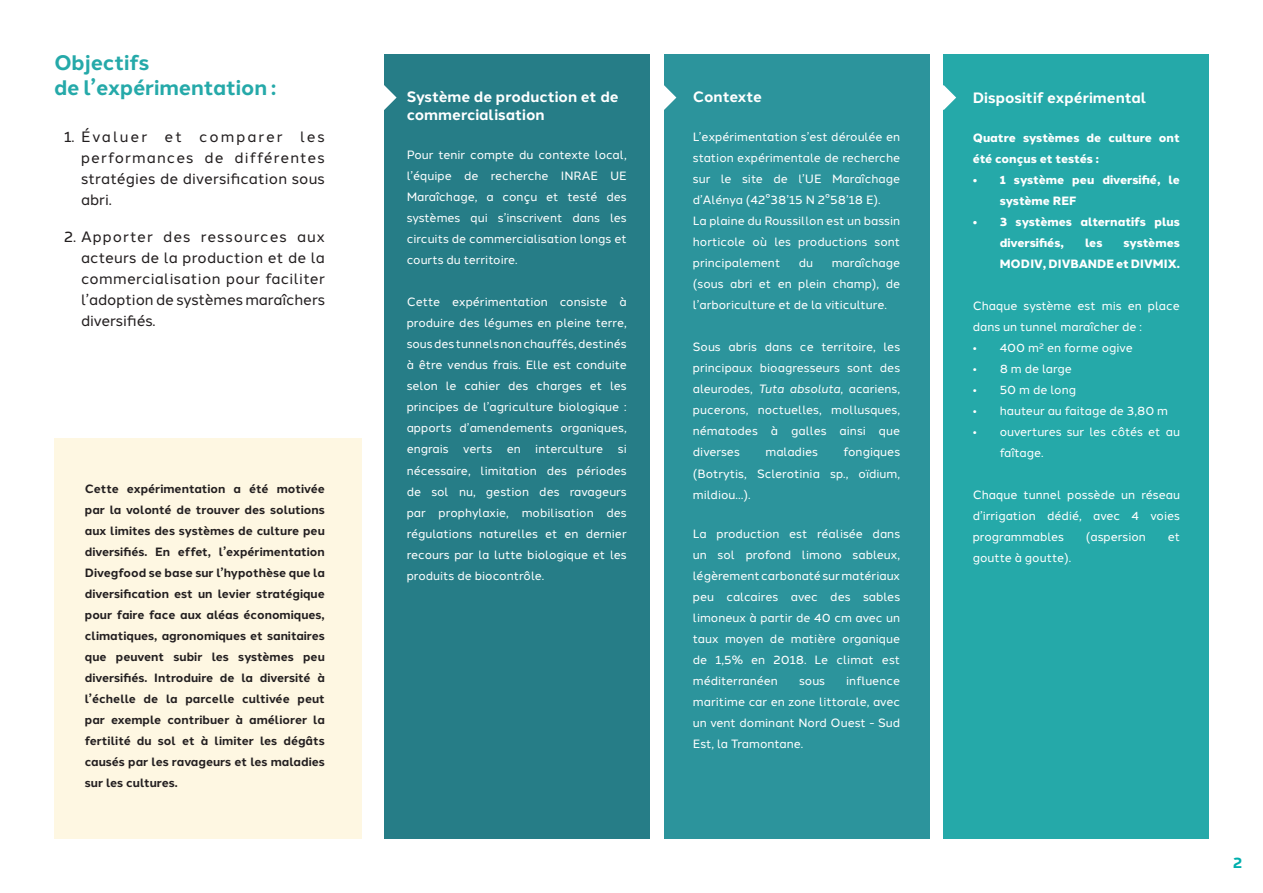
<style>
.page{position:relative;width:1263px;height:893px;background:#fff}
.page>*{position:absolute;margin:0;border:0;box-sizing:border-box;transform-origin:0 0}
.t1{font:700 21px/25.2px "Halcom";letter-spacing:-.005em;color:#25a9a9}
.t2{font:15px/21px "Halcom";letter-spacing:-.005em;color:#231f20;text-align:justify}
.t3{font:700 15px/18px "Halcom";color:#fff}
.t4{font:700 15px "Halcom";color:#00afad}
.t5{font:12px/21px "Halcom";color:#fff;text-align:justify}
.t6{font:700 12px/21px "Halcom";color:#231f20;text-align:justify}
.t7{font:800 12px/21px "Halcom";color:#fff}
.s1{font-style:italic}
</style>
<div class="page">
<div style="left:54px;top:438px;width:307px;height:401px;background:#fef7e2"></div>
<div style="left:384px;top:54px;width:265px;height:785px;background:#267d87"></div>
<div style="left:664px;top:54px;width:265px;height:785px;background:#2c949c"></div>
<div style="left:944px;top:54px;width:265px;height:785px;background:#25a9a9"></div>
<svg style="left:384px;top:85px;width:13px;height:25px"></svg>
<svg style="left:664px;top:85px;width:12px;height:25px"></svg>
<svg style="left:943px;top:85px;width:13px;height:25px"></svg>
<h1 class="t1" style="left:54px;top:48px;width:224px">Objectifs<br>de l’expérimentation :</h1>
<p class="t2" style="left:81px;top:125px;width:245px;text-indent:-17px">1. Évaluer et comparer les performances de différentes stratégies de diversification sous abri.</p>
<p class="t2" style="left:81px;top:225px;width:245px;text-indent:-17px">2. Apporter des ressources aux acteurs de la production et de la commercialisation pour faciliter l’adoption de systèmes maraîchers diversifiés.</p>
<p class="t6" style="left:85px;top:477px;width:242px">Cette expérimentation a été motivée par la volonté de trouver des solutions aux limites des systèmes de culture peu diversifiés. En effet, l’expérimentation Divegfood se base sur l’hypothèse que la diversification est un levier stratégique pour faire face aux aléas économiques, climatiques, agronomiques et sanitaires que peuvent subir les systèmes peu diversifiés. Introduire de la diversité à l’échelle de la parcelle cultivée peut par exemple contribuer à améliorer la fertilité du sol et à limiter les dégâts causés par les ravageurs et les maladies sur les cultures.</p>
<p class="t3" style="left:407px;top:87px;width:214px">Système de production et de commercialisation</p>
<p class="t5" style="left:407px;top:144px;width:222px">Pour tenir compte du contexte local, l’équipe de recherche INRAE UE Maraîchage, a conçu et testé des systèmes qui s’inscrivent dans les circuits de commercialisation longs et courts du territoire.</p>
<p class="t5" style="left:407px;top:291px;width:222px">Cette expérimentation consiste à produire des légumes en pleine terre, sous des tunnels non chauffés, destinés à être vendus frais. Elle est conduite selon le cahier des charges et les principes de l’agriculture biologique : apports d’amendements organiques, engrais verts en interculture si nécessaire, limitation des périodes de sol nu, gestion des ravageurs par prophylaxie, mobilisation des régulations naturelles et en dernier recours par la lutte biologique et les produits de biocontrôle.</p>
<p class="t3" style="left:693px;top:87px;width:71px">Contexte</p>
<p class="t5" style="left:693px;top:126px;width:209px;text-align:left">L’expérimentation s’est déroulée en station expérimentale de recherche sur le site de l’UE Maraîchage d’Alénya (42°38’15 N 2°58’18 E).<br>La plaine du Roussillon est un bassin horticole où les productions sont principalement</p>
<p class="t5" style="left:693px;top:252px;width:209px;text-indent:139px">maraîchage (sous abri et en plein champ), de l’arboriculture et de la viticulture.</p>
<p class="t5" style="left:693px;top:336px;width:209px">Sous abris dans ce territoire, les principaux bioagresseurs sont des aleurodes, <span class="s1">Tuta absoluta</span>, acariens, pucerons, noctuelles, mollusques, nématodes à galles ainsi que diverses</p>
<p class="t5" style="left:799px;top:252px;width:16px">du</p>
<p class="t5" style="left:693px;top:441px;width:209px;text-indent:151px">fongiques (Botrytis, Sclerotinia sp., oïdium, mildiou…).</p>
<p class="t5" style="left:693px;top:522px;width:209px">La production est réalisée dans un sol profond limono sableux, légèrement carbonaté sur matériaux peu calcaires avec des sables limoneux à partir de 40 cm avec un taux moyen de matière organique de 1,5% en 2018. Le climat est méditerranéen</p>
<p class="t5" style="left:765px;top:441px;width:54px">maladies</p>
<p class="t5" style="left:693px;top:669px;width:209px;text-indent:153px">influence maritime car en zone littorale, avec un vent dominant Nord Ouest - Sud Est, la Tramontane.</p>
<p class="t5" style="left:799px;top:669px;width:28px">sous</p>
<p class="t3" style="left:973px;top:87px;width:176px">Dispositif expérimental</p>
<p class="t7" style="left:973px;top:126px;width:209px">Quatre systèmes de culture ont été conçus et testés :</p>
<p class="t7" style="left:1000px;top:168px;width:182px;text-indent:-27px">• 1 système peu diversifié, le système REF</p>
<p class="t7" style="left:1000px;top:210px;width:182px;text-indent:-27px">• 3 systèmes alternatifs plus diversifiés,</p>
<p class="t7" style="left:1000px;top:231px;width:182px;text-align:right">systèmes<br>MODIV, DIVBANDE et DIVMIX.</p>
<p class="t5" style="left:973px;top:294px;width:209px">Chaque système est mis en place dans un tunnel maraîcher de :</p>
<p class="t5" style="left:973px;top:336px;width:162px">• 400 m² en forme ogive</p>
<p class="t5" style="left:973px;top:357px;width:101px">• 8 m de large</p>
<p class="t5" style="left:973px;top:378px;width:105px">• 50 m de long</p>
<p class="t5" style="left:973px;top:399px;width:197px">• hauteur au faitage de 3,80 m</p>
<p class="t5" style="left:1000px;top:420px;width:182px;text-indent:-27px">• ouvertures sur les côtés et au faîtage.</p>
<p class="t5" style="left:973px;top:483px;width:209px">Chaque tunnel possède un réseau d’irrigation dédié, avec 4 voies programmables</p>
<p class="t7" style="left:1085px;top:231px;width:19px">les</p>
<p class="t5" style="left:1086px;top:525px;width:62px">(aspersion</p>
<p class="t5" style="left:1168px;top:525px;width:14px">et</p>
<p class="t5" style="left:973px;top:546px;width:100px">goutte à goutte).</p>
<p class="t4" style="left:1233px;top:851px;width:11px">2</p>
</div>
